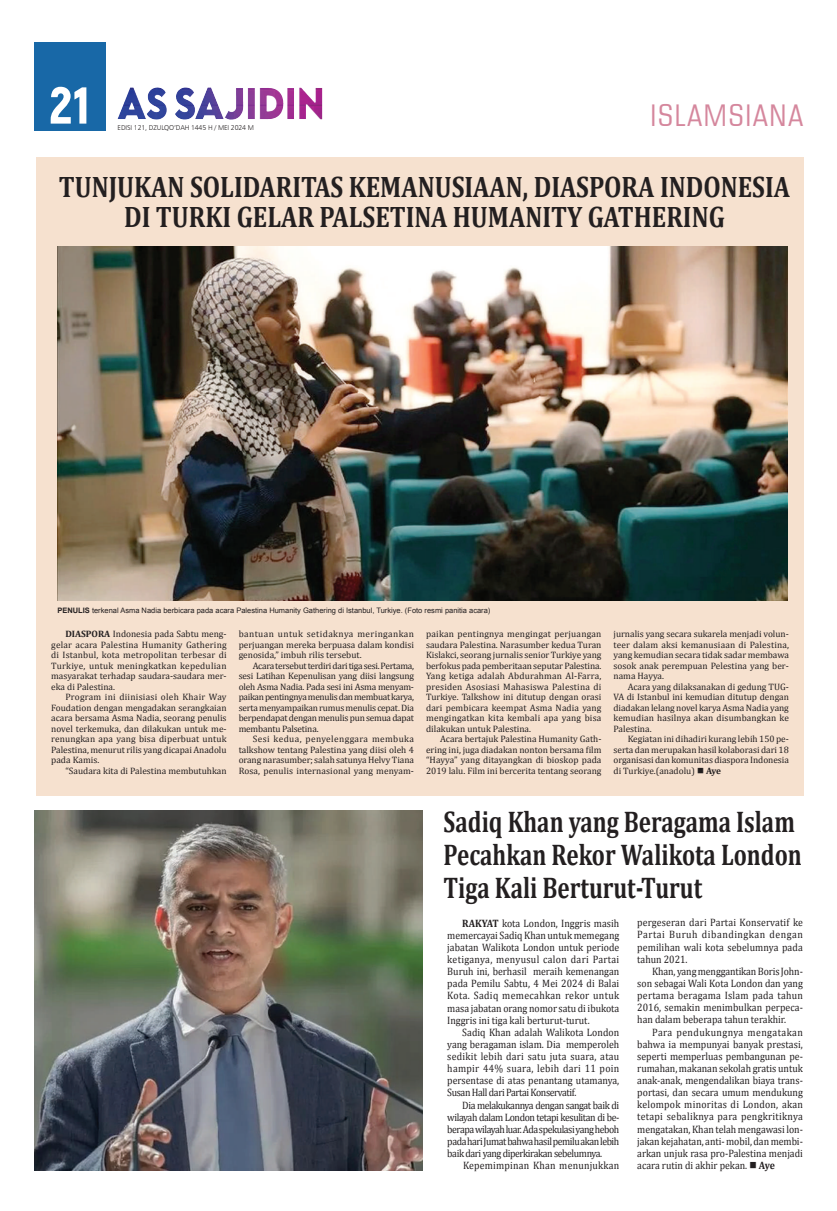
<style>
.page{position:relative;width:837px;height:1211px;background:#fff}
.page>*{position:absolute;margin:0;border:0;box-sizing:border-box;transform-origin:0 0}
.t1{font:900 51.7px "Akrobat";color:#fff}
.t2{font:700 30px/33px "Cambria";color:#231f20;scale:.77 1}
.t3{font:condensed 30px "Square 721 BT";letter-spacing:.06em;color:#d5879d}
.t4{font:700 29.8px/30.7px "Cambria";color:#231f20;scale:.84 1}
.t5{font:10.7px/12.1px "Cambria";color:#231f20;text-align:justify;scale:.91 1}
.t6{font:10.7px "Cambria";letter-spacing:.025em;color:#231f20;scale:.91 1}
.t7{font:700 10.7px "Cambria";color:#231f20;scale:.91 1}
.t8{font:9.3px/10.5px "Cambria";color:#231f20;text-align:justify}
.t9{font:700 9.3px "Cambria";color:#231f20}
.t10{font:7.5px "Arial";color:#231f20}
.t11{font:700 7.5px "Arial";color:#231f20}
.t12{font:7px "Humanist 777 BT Light B";letter-spacing:-.02em;color:#231f20}
.s1{font-weight:700}
</style>
<div class="page">
<div style="left:34px;top:43px;width:72px;height:88px;background:#1868a7"></div>
<img style="left:147px;top:87px;width:48px;height:33px">
<div style="left:36px;top:157px;width:767px;height:638px;background:#f6e1cf"></div>
<img style="left:57px;top:247px;width:730px;height:354px">
<img style="left:34px;top:810px;width:388px;height:360px">
<h1 class="t1" style="left:49px;top:72px;width:42px">21</h1>
<p class="t12" style="left:118px;top:123px;width:138px">EDISI 121, DZULQO’DAH 1445 H / MEI 2024 M</p>
<h2 class="t3" style="left:650px;top:97px;width:154px">ISLAMSIANA</h2>
<h3 class="t4" style="left:59px;top:170px;width:226px">TUNJUKAN SOLIDARITAS</h3>
<h3 class="t4" style="left:348px;top:170px;width:140px">KEMANUSIAA</h3>
<h3 class="t4" style="left:505px;top:170px;width:71px">N, DIASP</h3>
<h3 class="t4" style="left:124px;top:170px;width:763px;text-indent:480px">ORA INDONESIA<br>DI TURKI GELAR PALSETINA HUMANITY GATHERING</h3>
<p class="t11" style="left:57px;top:605px;width:16px">PENULIS</p>
<p class="t10" style="left:92px;top:605px;width:400px">terkenal Asma Nadia berbicara pada acara Palestina Humanity Gathering di Istanbul, Turkiye. (Foto resmi panitia acara)</p>
<p class="t8" style="left:51px;top:629px;width:177px;text-indent:40px"><span class="s1">ORA</span> Indonesia pada Sabtu meng&shy;gelar acara Palestina Humanity Gathering di Istanbul, kota metropolitan terbesar di Turkiye, untuk meningkatkan kepedulian masyarakat terhadap saudara-saudara mer&shy;eka di Palestina.</p>
<p class="t8" style="left:51px;top:692px;width:177px;text-indent:14px">Program ini diinisiasi oleh Khair Way Foudation dengan mengadakan serangkaian acara bersama Asma Nadia, seorang penulis novel terkemuka, dan dilakukan untuk me&shy;renungkan apa yang bisa diperbuat untuk Palestina, menurut rilis yang dicapai Anadolu pada Kamis.</p>
<p class="t8" style="left:65px;top:765px;width:163px">“Saudara kita di Palestina membutuhkan</p>
<p class="t9" style="left:65px;top:627px;width:13px">DIASP</p>
<p class="t8" style="left:238px;top:629px;width:177px">bantuan untuk setidaknya meringankan perjuangan mereka berpuasa dalam kondisi genosida,” imbuh rilis tersebut.</p>
<p class="t8" style="left:238px;top:660px;width:177px;text-indent:14px">Acara tersebut terdiri dari tiga sesi. Pertama, sesi Latihan Kepenulisan yang diisi langsung oleh Asma Nadia. Pada sesi ini Asma menyam&shy;paikan pentingnya menulis dan membuat karya, serta menyampaikan rumus menulis cepat. Dia berpendapat dengan menulis pun semua dapat membantu Palsetina.</p>
<p class="t8" style="left:238px;top:734px;width:177px;text-indent:14px">Sesi kedua, penyelenggara membuka talkshow tentang Palestina yang diisi oleh 4 orang narasumber; salah satunya Helvy Tiana Rosa, penulis internasional yang menyam-</p>
<p class="t8" style="left:426px;top:629px;width:177px">paikan pentingnya mengingat perjuangan saudara Palestina. Narasumber kedua Turan Kislakci, seorang jurnalis senior Turkiye yang berfokus pada pemberitaan seputar Palestina.<br>Yang ketiga adalah Abdurahman Al-Farra, presiden Asosiasi Mahasiswa Palestina di Turkiye. Talkshow ini ditutup dengan orasi dari pembicara keempat Asma Nadia yang mengingatkan kita kembali apa yang bisa dilakukan untuk Palestina.</p>
<p class="t8" style="left:426px;top:734px;width:177px;text-indent:14px">Acara bertajuk Palestina Humanity Gath&shy;ering ini, juga diadakan nonton bersama film “Hayya” yang ditayangkan di bioskop pada 2019 lalu. Film ini bercerita tentang seorang</p>
<p class="t8" style="left:613px;top:629px;width:177px">jurnalis yang secara sukarela menjadi volun&shy;teer dalam aksi kemanusiaan di Palestina, yang kemudian secara tidak sadar membawa sosok anak perempuan Pelestina yang ber&shy;nama Hayya.</p>
<p class="t8" style="left:613px;top:681px;width:177px;text-indent:14px">Acara yang dilaksanakan di gedung TUG-VA di Istanbul ini kemudian ditutup dengan diadakan lelang novel karya Asma Nadia yang kemudian hasilnya akan disumbangkan ke Palestina.</p>
<p class="t8" style="left:613px;top:734px;width:177px;text-indent:14px">Kegiatan ini dihadiri kurang lebih 150 pe&shy;serta dan merupakan hasil kolaborasi dari 18 organisasi dan komunitas diaspora Indonesia di Turkiye.(anadolu) ■ <span class="s1">AYE</span></p>
<h2 class="t2" style="left:443px;top:804px;width:466px">SADIQ KHAN YANG BERAGAMA ISLAM<br>PECAHKAN REKOR WALIKOTA LONDON<br>TIGA KALI BERTURUT-TURUT</h2>
<p class="t5" style="left:637px;top:916px;width:183px">pergeseran dari Partai Konservatif ke Partai Buruh dibandingkan dengan pemilihan wali kota sebelumnya pada tahun 2021.</p>
<p class="t5" style="left:637px;top:965px;width:183px;text-indent:15px">Khan, yang menggantikan Boris John&shy;son sebagai Wali Kota London dan yang pertama beragama Islam pada tahun 2016, semakin menimbulkan perpeca&shy;han dalam beberapa tahun terakhir.</p>
<p class="t5" style="left:637px;top:1025px;width:183px;text-indent:15px">Para pendukungnya mengatakan bahwa ia mempunyai banyak prestasi, seperti memperluas pembangunan pe&shy;rumahan, makanan sekolah gratis untuk anak-anak, mengendalikan biaya trans&shy;portasi, dan secara umum mendukung kelompok minoritas di London, akan tetapi sebaliknya para pengkritiknya mengatakan, Khan telah mengawasi lon&shy;jakan kejahatan, anti- mobil, dan membi&shy;arkan unjuk rasa pro-Palestina menjadi acara rutin di akhir pekan. ■ <span class="s1">AYE</span></p>
<p class="t5" style="left:447px;top:916px;width:190px;text-indent:55px">kota London, Inggris masih memercayai Sadiq Khan untuk memegang jabatan Walikota London untuk periode ketiganya, menyusul calon dari Partai Buruh ini, berhasil meraih kemenangan pada Pemilu Sabtu, 4 Mei 2024 di Balai Kota. Sadiq memecahkan rekor untuk masa jabatan orang nomor satu di ibukota Inggris ini tiga kali berturut-turut.</p>
<p class="t5" style="left:447px;top:1026px;width:190px;text-indent:15px">Sadiq Khan adalah Walikota London yang beragaman islam. Dia memperoleh sedikit lebih dari satu juta suara, atau hampir 44% suara, lebih dari 11 poin persentase di atas penantang utamanya, Susan Hall dari Partai Konservatif.</p>
<p class="t5" style="left:447px;top:1098px;width:190px;text-indent:15px">Dia melakukannya dengan sangat baik di wilayah dalam London tetapi kesulitan di be&shy;berapa wilayah luar. Ada spekulasi yang heboh pada hari Jumat bahwa hasil pemilu akan lebih baik dari yang diperkirakan sebelumnya.</p>
<p class="t6" style="left:463px;top:1159px;width:173px">Kepemimpinan Khan menunjukkan</p>
<p class="t7" style="left:462px;top:915px;width:29px">RAKYAT</p>
</div>
